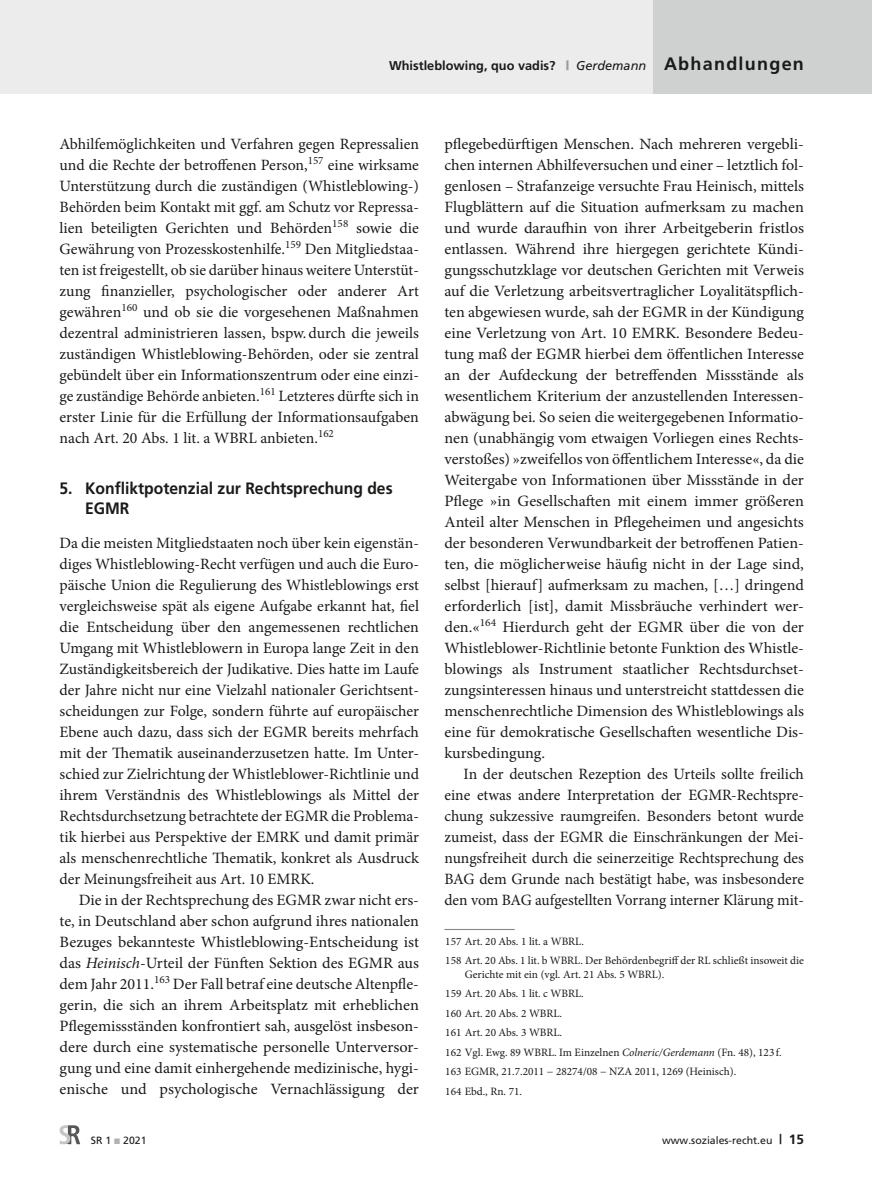
<style>
.page{position:relative;width:872px;height:1191px;background:#fff}
.page>*{position:absolute;margin:0;border:0;box-sizing:border-box;transform-origin:0 0}
.t1{font:700 16.5px/19.5px "Frutiger";color:#1a1a18;scale:.95 1}
.GS_Folge{font:15.75px/21px "Minion Pro";color:#1a1a18;text-align:justify}
.GS{font:15.75px/21px "Minion Pro";color:#1a1a18;text-align:justify}
.t2{font:700 12.75px "Frutiger";color:#1a1a18}
.FN_100_Standard{font:11.25px/13.2px "Minion Pro";color:#1a1a18}
.FN_100_Linie{font:11.25px "Minion Pro";color:#1a1a18}
.t3{font:10.5px "Frutiger";color:#1a1a18}
.s1{font-weight:900;color:#9c9d9d}
.s2{font-weight:400;font-style:italic}
.s3{font-size:18px}
.s4{font-style:italic}
.s5{color:#b1b2b3}
.s6{font-weight:700;font-size:13.5px}
</style>
<div class="page">
<div style="left:0;top:0;width:872px;height:94px;background:#ececed"></div>
<div style="left:653px;top:0;width:219px;height:94px;background:#cfd0d0"></div>
<svg style="left:60px;top:1125px;width:20px;height:19px"></svg>
<hr style="left:444px;top:929px;width:70px;height:1px;background:#878786">
<p class="t2" style="left:389px;top:58px;width:416px">Whistleblowing, quo vadis? <span class="s1">|</span> <span class="s2">Gerdemann</span> <span class="s3">Abhandlungen</span></p>
<p class="GS_Folge" style="left:60px;top:133px;width:361px">Abhilfemöglichkeiten und Verfahren gegen Repressalien und die Rechte der betroffenen Person,<sup>157</sup> eine wirksame Unterstützung durch die zuständigen (Whistleblowing-)<br>Behörden beim Kontakt mit ggf. am Schutz vor Repressa&shy;lien beteiligten Gerichten und Behörden<sup>158</sup> sowie die Gewährung von Prozesskostenhilfe.<sup>159</sup> Den Mitgliedstaa&shy;ten ist freigestellt, ob sie darüber hinaus weitere Unterstüt&shy;zung finanzieller, psychologischer oder anderer Art gewähren<sup>160</sup> und ob sie die vorgesehenen Maßnahmen dezentral administrieren lassen, bspw.durch die jeweils zuständigen Whistleblowing-Behörden, oder sie zentral gebündelt über ein Informationszentrum oder eine einzi&shy;ge zuständige Behörde anbieten.<sup>161</sup> Letzteres dürfte sich in erster Linie für die Erfüllung der Informationsaufgaben nach Art. 20 Abs. 1 lit. a WBRL anbieten.<sup>162</sup></p>
<p class="t1" style="left:85px;top:478px;width:325px;text-indent:-26px">5. Konfliktpotenzial zur Rechtsprechung des<br>EGMR</p>
<p class="GS" style="left:60px;top:532px;width:361px">Da die meisten Mitgliedstaaten noch über kein eigenstän&shy;diges Whistleblowing-Recht verfügen und auch die Euro&shy;päische Union die Regulierung des Whistleblowings erst vergleichsweise spät als eigene Aufgabe erkannt hat, fiel die Entscheidung über den angemessenen rechtlichen Umgang mit Whistleblowern in Europa lange Zeit in den Zuständigkeitsbereich der Judikative. Dies hatte im Laufe der Jahre nicht nur eine Vielzahl nationaler Gerichtsent&shy;scheidungen zur Folge, sondern führte auf europäischer Ebene auch dazu, dass sich der EGMR bereits mehrfach mit der Thematik auseinanderzusetzen hatte. Im Unter&shy;schied zur Zielrichtung der Whistleblower-Richtlinie und ihrem Verständnis des Whistleblowings als Mittel der Rechtsdurchsetzung betrachtete der EGMR die Problema&shy;tik hierbei aus Perspektive der EMRK und damit primär als menschenrechtliche Thematik, konkret als Ausdruck der Meinungsfreiheit aus Art. 10 EMRK.</p>
<p class="GS_Folge" style="left:60px;top:889px;width:361px;text-indent:19px">Die in der Rechtsprechung des EGMR zwar nicht ers&shy;te, in Deutschland aber schon aufgrund ihres nationalen Bezuges bekannteste Whistleblowing-Entscheidung ist das <span class="s4">Heinisch</span>-Urteil der Fünften Sektion des EGMR aus dem Jahr 2011.<sup>163</sup> Der Fall betraf eine deutsche Altenpfle&shy;gerin, die sich an ihrem Arbeitsplatz mit erheblichen Pflegemissständen konfrontiert sah, ausgelöst insbeson&shy;dere durch eine systematische personelle Unterversor&shy;gung und eine damit einhergehende medizinische, hygi&shy;enische und psychologische Vernachlässigung der</p>
<p class="GS_Folge" style="left:444px;top:133px;width:361px">pflegebedürftigen Menschen. Nach mehreren vergebli&shy;chen internen Abhilfeversuchen und einer – letztlich fol&shy;genlosen – Strafanzeige versuchte Frau Heinisch, mittels Flugblättern auf die Situation aufmerksam zu machen und wurde daraufhin von ihrer Arbeitgeberin fristlos entlassen. Während ihre hiergegen gerichtete Kündi&shy;gungsschutzklage vor deutschen Gerichten mit Verweis auf die Verletzung arbeitsvertraglicher Loyalitätspflich&shy;ten abgewiesen wurde, sah der EGMR in der Kündigung eine Verletzung von Art. 10 EMRK. Besondere Bedeu&shy;tung maß der EGMR hierbei dem öffentlichen Interesse an der Aufdeckung der betreffenden Missstände als wesentlichem Kriterium der anzustellenden Interessen&shy;abwägung bei. So seien die weitergegebenen Informatio&shy;nen (unabhängig vom etwaigen Vorliegen eines Rechts&shy;verstoßes) »zweifellos von öffentlichem Interesse«, da die Weitergabe von Informationen über Missstände in der Pflege »in Gesellschaften mit einem immer größeren Anteil alter Menschen in Pflegeheimen und angesichts der besonderen Verwundbarkeit der betroffenen Patien&shy;ten, die möglicherweise häufig nicht in der Lage sind, selbst [hierauf] aufmerksam zu machen, […] dringend erforderlich [ist], damit Missbräuche verhindert wer&shy;den.«<sup>164</sup> Hierdurch geht der EGMR über die von der Whistleblower-Richtlinie betonte Funktion des Whistle&shy;blowings als Instrument staatlicher Rechtsdurchset&shy;zungsinteressen hinaus und unterstreicht stattdessen die menschenrechtliche Dimension des Whistleblowings als eine für demokratische Gesellschaften wesentliche Dis&shy;kursbedingung.</p>
<p class="GS_Folge" style="left:444px;top:763px;width:361px;text-indent:19px">In der deutschen Rezeption des Urteils sollte freilich eine etwas andere Interpretation der EGMR-Rechtspre&shy;chung sukzessive raumgreifen. Besonders betont wurde zumeist, dass der EGMR die Einschränkungen der Mei&shy;nungsfreiheit durch die seinerzeitige Rechtsprechung des BAG dem Grunde nach bestätigt habe, was insbesondere den vom BAG aufgestellten Vorrang interner Klärung mit-</p>
<p class="FN_100_Linie" style="left:445px;top:933px;width:140px">157 Art. 20 Abs. 1 lit. a WBRL.</p>
<p class="FN_100_Standard" style="left:465px;top:954px;width:341px;text-indent:-19px">158 Art. 20 Abs. 1 lit. b WBRL. Der Behördenbegriff der RL schließt insoweit die<br>Gerichte mit ein (vgl. Art. 21 Abs. 5 WBRL).</p>
<p class="FN_100_Standard" style="left:445px;top:987px;width:140px">159 Art. 20 Abs. 1 lit. c WBRL.</p>
<p class="FN_100_Standard" style="left:445px;top:1006px;width:118px">160 Art. 20 Abs. 2 WBRL.</p>
<p class="FN_100_Standard" style="left:445px;top:1026px;width:118px">161 Art. 20 Abs. 3 WBRL.</p>
<p class="FN_100_Standard" style="left:445px;top:1045px;width:338px">162 Vgl. Ewg. 89 WBRL. Im Einzelnen <span class="s4">Colneric/Gerdemann</span> (Fn. 48), 123 f.</p>
<p class="FN_100_Standard" style="left:445px;top:1065px;width:292px">163 EGMR, 21.7.2011 − 28274/08 − NZA 2011, 1269 (Heinisch).</p>
<p class="FN_100_Standard" style="left:445px;top:1084px;width:78px">164 Ebd., Rn. 71.</p>
<p class="t3" style="left:91px;top:1134px;width:57px">SR 1 <span class="s5">■</span> 2021</p>
<p class="t3" style="left:662px;top:1134px;width:143px">www.soziales-recht.eu <span class="s6">| 15</span></p>
</div>
